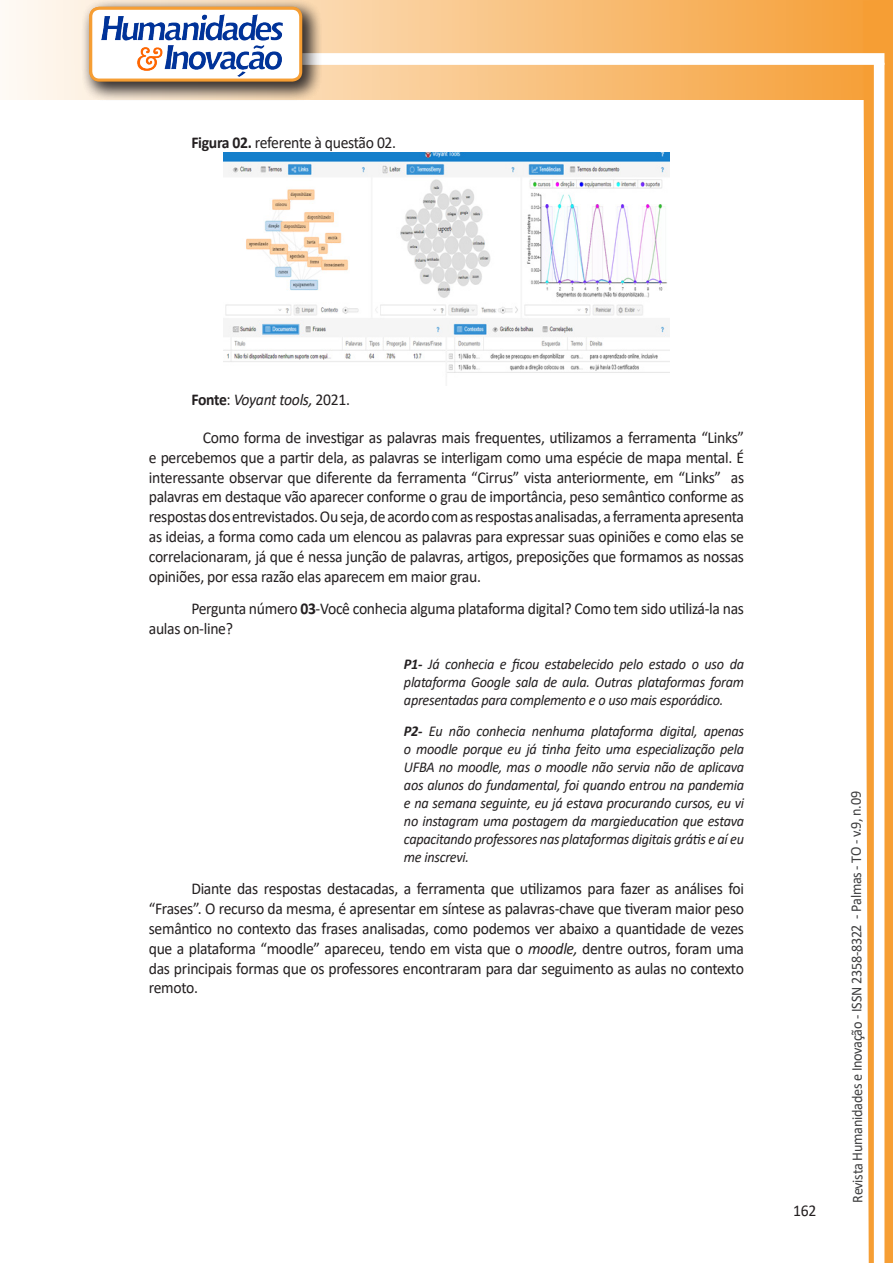
<style>
.page{position:relative;width:893px;height:1263px;background:#fff}
.page>*{position:absolute;margin:0;border:0;box-sizing:border-box;transform-origin:0 0}
.texto{font:16.5px/19.8px "Calibri";letter-spacing:-.02em;color:#231f20;text-align:justify;scale:.95 1}
.texto-2{font:italic 16.5px "Calibri";letter-spacing:-.02em;color:#231f20;scale:.95 1}
.citacao{font:italic 15px/18px "Calibri";letter-spacing:-.02em;color:#231f20;text-align:justify;scale:.95 1}
.t1{font:15px "Calibri";letter-spacing:-.025em;color:#3e3e3f;scale:.95 1}
.s1{font-weight:700}
.s2{font-weight:700;font-style:normal}
.s3{font-style:normal}
.s4{font-style:italic}
</style>
<div class="page">
<svg style="left:5px;top:0;width:858px;height:100px;background:#f9c484"></svg>
<div style="left:302px;top:53px;width:582px;height:12px;background:#fff;border:2px solid #fff"></div>
<svg style="left:863px;top:0;width:30px;height:1263px"></svg>
<div style="left:81px;top:0;width:241px;height:102px;background:#231f20;opacity:.75"></div>
<div style="left:91px;top:8px;width:210px;height:72px;background:#fff;border-radius:9px"></div>
<div style="left:89px;top:7px;width:213px;height:75px;border:3px solid #f69e34;border-radius:9px"></div>
<img style="left:101px;top:14px;width:181px;height:62px">
<img style="left:223px;top:152px;width:447px;height:225px">
<p class="texto" style="left:191px;top:133px;width:217px"><span class="s1">Figura 02.</span> referente à questão 02.</p>
<p class="texto-2" style="left:191px;top:388px;width:169px"><span class="s2">Fonte</span><span class="s3">:</span> Voyant tools, <span class="s3">2021.</span></p>
<p class="texto" style="left:149px;top:427px;width:628px;text-indent:54px">Como forma de investigar as palavras mais frequentes, utilizamos a ferramenta “Links” e percebemos que a partir dela, as palavras se interligam como uma espécie de mapa mental. É interessante observar que diferente da ferramenta “Cirrus” vista anteriormente, em “Links” as palavras em destaque vão aparecer conforme o grau de importância, peso semântico conforme as respostas dos entrevistados. Ou seja, de acordo com as respostas analisadas, a ferramenta apresenta as ideias, a forma como cada um elencou as palavras para expressar suas opiniões e como elas se correlacionaram, já que é nessa junção de palavras, artigos, preposições que formamos as nossas opiniões, por essa razão elas aparecem em maior grau.</p>
<p class="texto" style="left:149px;top:598px;width:628px;text-indent:43px">Pergunta número <span class="s1">03</span>-Você conhecia alguma plataforma digital? Como tem sido utilizá-la nas aulas on-line?</p>
<p class="citacao" style="left:404px;top:654px;width:360px"><span class="s1">P1-</span> Já conhecia e ficou estabelecido pelo estado o uso da plataforma Google sala de aula. Outras plataformas foram apresentadas para complemento e o uso mais esporádico.</p>
<p class="citacao" style="left:404px;top:721px;width:360px"><span class="s1">P2-</span> Eu não conhecia nenhuma plataforma digital, apenas o moodle porque eu já tinha feito uma especialização pela UFBA no moodle, mas o moodle não servia não de aplicava aos alunos do fundamental, foi quando entrou na pandemia e na semana seguinte, eu já estava procurando cursos, eu vi no instagram uma postagem da margieducation que estava capacitando professores nas plataformas digitais grátis e aí eu me inscrevi.</p>
<p class="texto" style="left:149px;top:878px;width:628px;text-indent:43px">Diante das respostas destacadas, a ferramenta que utilizamos para fazer as análises foi “Frases”. O recurso da mesma, é apresentar em síntese as palavras-chave que tiveram maior peso semântico no contexto das frases analisadas, como podemos ver abaixo a quantidade de vezes que a plataforma “moodle” apareceu, tendo em vista que o <span class="s4">moodle,</span> dentre outros, foram uma das principais formas que os professores encontraram para dar seguimento as aulas no contexto remoto.</p>
<p class="texto" style="left:793px;top:1200px;width:26px">162</p>
<p class="t1" style="left:846px;top:1203px;width:435px;rotate:-90deg">Revista Humanidades e Inovação - ISSN 2358-8322 - Palmas - TO - v.9, n.09</p>
</div>
